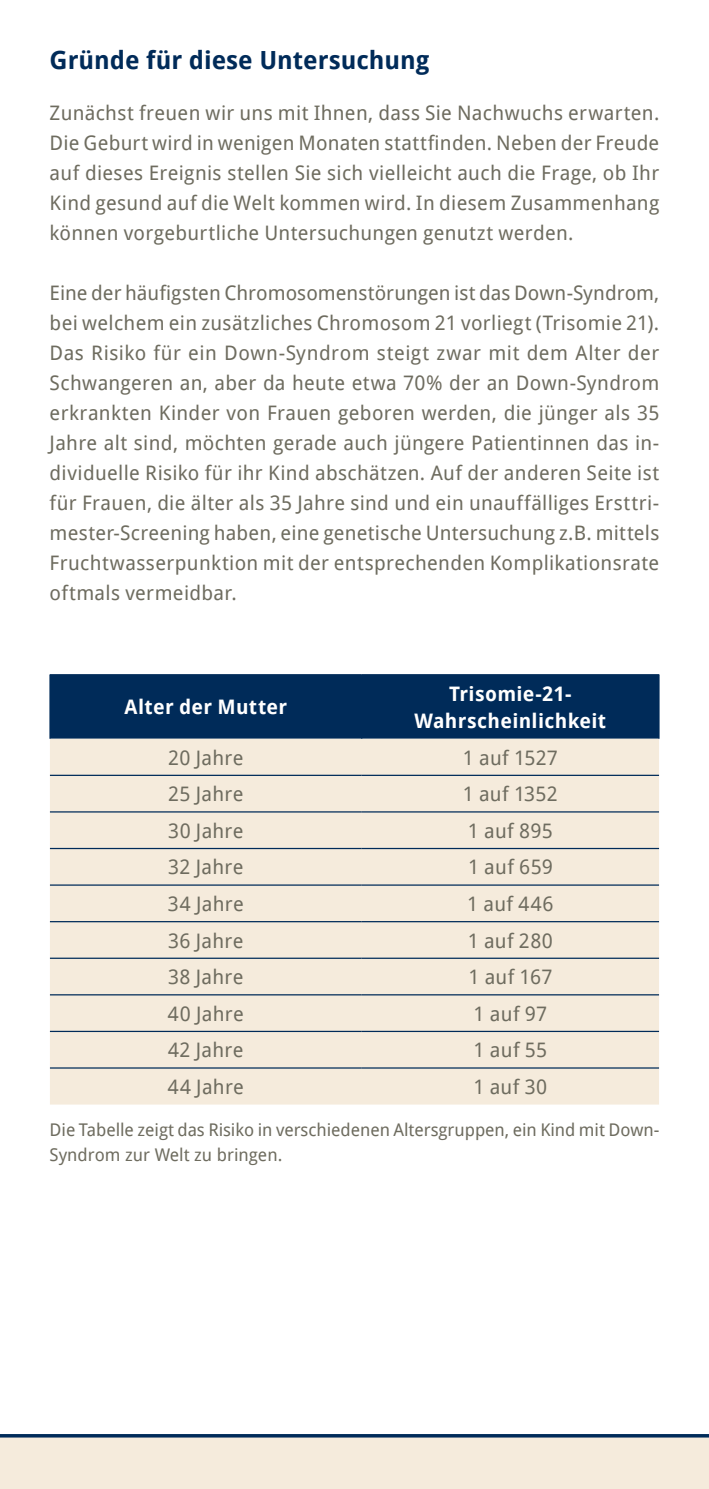
<style>
.page{position:relative;width:709px;height:1489px;background:#fff}
.page>*{position:absolute;margin:0;border:0;box-sizing:border-box;transform-origin:0 0}
.t1{font:700 25px "Droid Sans";color:#002b59}
.t2{font:20px/30px "Droid Sans";letter-spacing:.015em;color:#6e6c5f;text-align:justify}
.t3{font:700 20px/27.5px "Droid Sans";letter-spacing:.015em;color:#fff;text-align:center}
.t4{font:17.5px/25px "Droid Sans";letter-spacing:-.005em;color:#6e6c5f}
</style>
<div class="page">
<svg style="left:0;top:1434px;width:709px;height:54px;background:#e5ded3"></svg>
<div style="left:50px;top:675px;width:608px;height:63px;background:#002b59"></div>
<div style="left:50px;top:738px;width:609px;height:366px;background:#f5ebdc"></div>
<hr style="left:49px;top:675px;width:1px;height:63px;background:#002b59">
<hr style="left:50px;top:674px;width:312px;height:1px;background:#002b59">
<hr style="left:361px;top:675px;width:1px;height:63px;background:#002b59">
<hr style="left:362px;top:674px;width:297px;height:1px;background:#002b59">
<hr style="left:658px;top:675px;width:1px;height:63px;background:#002b59">
<hr style="left:50px;top:774px;width:312px;height:2px;background:#002b59">
<hr style="left:362px;top:774px;width:297px;height:2px;background:#002b59">
<hr style="left:50px;top:811px;width:312px;height:1px;background:#002b59">
<hr style="left:362px;top:811px;width:297px;height:1px;background:#002b59">
<hr style="left:50px;top:847px;width:312px;height:2px;background:#002b59">
<hr style="left:362px;top:847px;width:297px;height:2px;background:#002b59">
<hr style="left:50px;top:884px;width:312px;height:1px;background:#002b59">
<hr style="left:362px;top:884px;width:297px;height:1px;background:#002b59">
<hr style="left:50px;top:921px;width:312px;height:1px;background:#002b59">
<hr style="left:362px;top:921px;width:297px;height:1px;background:#002b59">
<hr style="left:50px;top:957px;width:312px;height:1px;background:#002b59">
<hr style="left:362px;top:957px;width:297px;height:1px;background:#002b59">
<hr style="left:50px;top:994px;width:312px;height:1px;background:#002b59">
<hr style="left:362px;top:994px;width:297px;height:1px;background:#002b59">
<hr style="left:50px;top:1030px;width:312px;height:1px;background:#002b59">
<hr style="left:362px;top:1030px;width:297px;height:1px;background:#002b59">
<hr style="left:50px;top:1067px;width:312px;height:1px;background:#002b59">
<hr style="left:362px;top:1067px;width:297px;height:1px;background:#002b59">
<p class="t1" style="left:50px;top:42px;width:381px">Gründe für diese Untersuchung</p>
<p class="t2" style="left:50px;top:97px;width:611px">Zunächst freuen wir uns mit Ihnen, dass Sie Nachwuchs erwarten.<br>Die Geburt wird in wenigen Monaten stattfinden. Neben der Freude auf dieses Ereignis stellen Sie sich vielleicht auch die Frage, ob Ihr Kind gesund auf die Welt kommen wird. In diesem Zusammenhang können vorgeburtliche Untersuchungen genutzt werden.</p>
<p class="t2" style="left:50px;top:277px;width:611px">Eine der häufigsten Chromosomenstörungen ist das Down-Syndrom, bei welchem ein zusätzliches Chromosom 21 vorliegt (Trisomie 21).<br>Das Risiko für ein Down-Syndrom steigt zwar mit dem Alter der Schwangeren an, aber da heute etwa 70% der an Down-Syndrom erkrankten Kinder von Frauen geboren werden, die jünger als 35<br>Jahre alt sind, möchten gerade auch jüngere Patientinnen das in&shy;dividuelle Risiko für ihr Kind abschätzen. Auf der anderen Seite ist für Frauen, die älter als 35 Jahre sind und ein unauffälliges Ersttri&shy;mester-Screening haben, eine genetische Untersuchung z.B. mittels Fruchtwasserpunktion mit der entsprechenden Komplikationsrate oftmals vermeidbar.</p>
<p class="t3" style="left:124px;top:692px;width:164px">Alter der Mutter</p>
<p class="t3" style="left:414px;top:679px;width:193px">Trisomie-21-<br>Wahrscheinlichkeit</p>
<p class="t2" style="left:168px;top:742px;width:77px">20 Jahre</p>
<p class="t2" style="left:463px;top:742px;width:97px">1 auf 1527</p>
<p class="t2" style="left:168px;top:778px;width:77px">25 Jahre</p>
<p class="t2" style="left:463px;top:778px;width:97px">1 auf 1352</p>
<p class="t2" style="left:168px;top:815px;width:77px">30 Jahre</p>
<p class="t2" style="left:468px;top:815px;width:86px">1 auf 895</p>
<p class="t2" style="left:168px;top:851px;width:77px">32 Jahre</p>
<p class="t2" style="left:468px;top:851px;width:86px">1 auf 659</p>
<p class="t2" style="left:168px;top:888px;width:77px">34 Jahre</p>
<p class="t2" style="left:467px;top:888px;width:88px">1 auf 446</p>
<p class="t2" style="left:168px;top:924px;width:77px">36 Jahre</p>
<p class="t2" style="left:468px;top:924px;width:87px">1 auf 280</p>
<p class="t2" style="left:168px;top:961px;width:77px">38 Jahre</p>
<p class="t2" style="left:468px;top:961px;width:85px">1 auf 167</p>
<p class="t2" style="left:168px;top:997px;width:77px">40 Jahre</p>
<p class="t2" style="left:473px;top:997px;width:75px">1 auf 97</p>
<p class="t2" style="left:168px;top:1034px;width:77px">42 Jahre</p>
<p class="t2" style="left:473px;top:1034px;width:75px">1 auf 55</p>
<p class="t2" style="left:168px;top:1071px;width:78px">44 Jahre</p>
<p class="t2" style="left:473px;top:1071px;width:75px">1 auf 30</p>
<p class="t4" style="left:50px;top:1116px;width:611px">Die Tabelle zeigt das Risiko in verschiedenen Altersgruppen, ein Kind mit Down-<br>Syndrom zur Welt zu bringen.</p>
</div>
